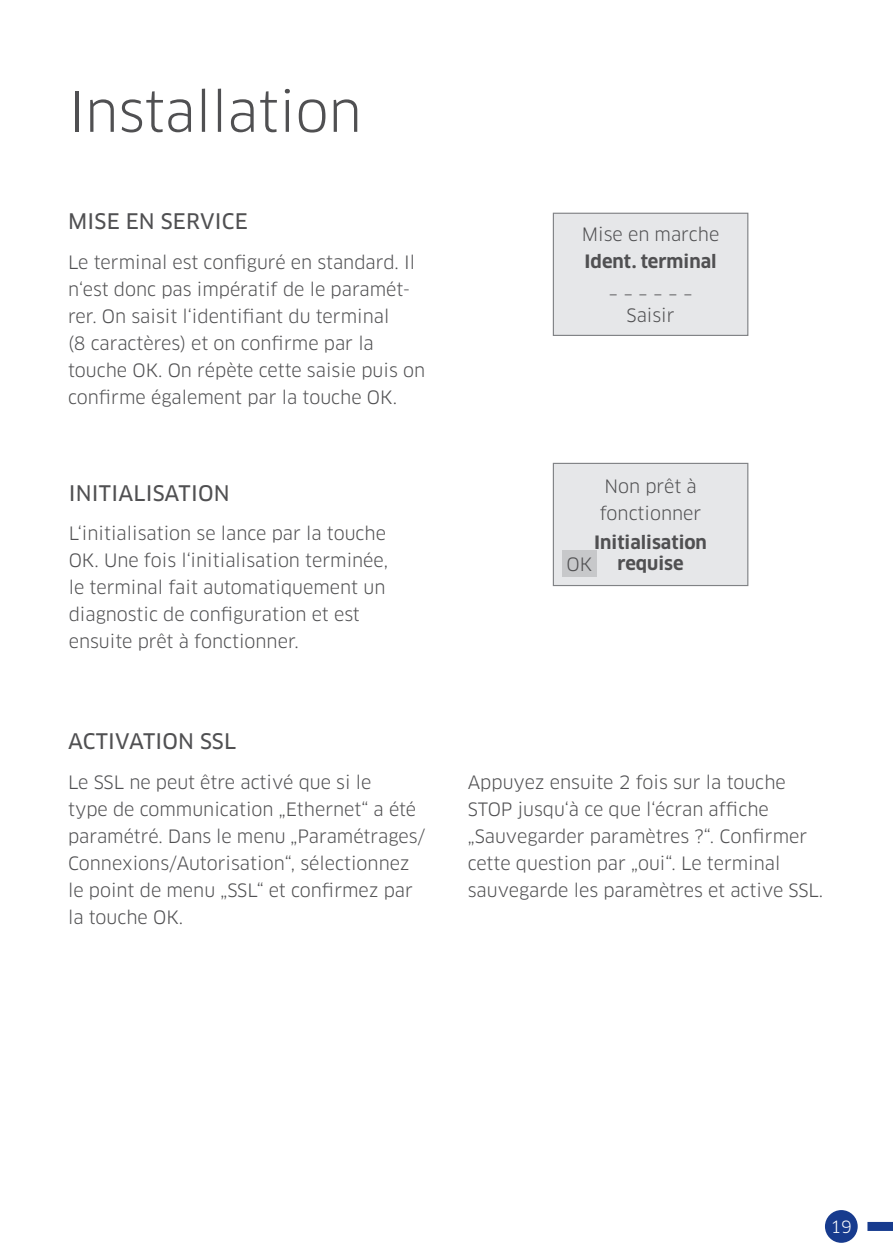
<style>
.page{position:relative;width:893px;height:1259px;background:#fff}
.page>*{position:absolute;margin:0;border:0;box-sizing:border-box;transform-origin:0 0}
.t1{font:54px "Clan Pro";color:#505052}
.t2{font:21px "Clan Pro News";letter-spacing:.01em;color:#505052}
.t3{font:18px/27px "Clan Pro";color:#505052}
.t4{font:700 18px "Clan Pro";color:#505052}
.t5{font:16.5px "Clan Pro";color:#fff}
</style>
<div class="page">
<div style="left:867px;top:1222px;width:26px;height:9px;background:#173b8e"></div>
<div style="left:825px;top:1210px;width:33px;height:32px;background:#173b8e;border-radius:50%"></div>
<div style="left:553px;top:213px;width:195px;height:122px;background:#e6e7e9"></div>
<div style="left:553px;top:213px;width:195px;height:123px;border:1px solid #808285"></div>
<div style="left:553px;top:463px;width:195px;height:122px;background:#e6e7e9"></div>
<div style="left:553px;top:463px;width:195px;height:123px;border:1px solid #808285"></div>
<div style="left:562px;top:550px;width:34px;height:26px;background:#c7c8ca"></div>
<h1 class="t1" style="left:68px;top:80px;width:295px">Installation</h1>
<p class="t2" style="left:68px;top:209px;width:181px">MISE EN SERVICE</p>
<p class="t3" style="left:68px;top:249px;width:359px">Le terminal est configuré en standard. Il n‘est donc pas impératif de le paramét&shy;rer. On saisit l‘identifiant du terminal<br>(8 caractères) et on confirme par la touche OK. On répète cette saisie puis on confirme également par la touche OK.</p>
<p class="t2" style="left:69px;top:480px;width:162px">INITIALISATION</p>
<p class="t3" style="left:69px;top:520px;width:321px">L‘initialisation se lance par la touche OK. Une fois l‘initialisation terminée, le terminal fait automatiquement un diagnostic de configuration et est ensuite prêt à fonctionner.</p>
<p class="t3" style="left:582px;top:221px;width:139px">Mise en marche</p>
<p class="t4" style="left:585px;top:251px;width:134px">Ident. terminal</p>
<p class="t3" style="left:608px;top:284px;width:86px;line-height:21px;text-align:center">– – – – – –<br>Saisir</p>
<p class="t3" style="left:600px;top:473px;width:103px">Non prêt à fonctionner</p>
<p class="t4" style="left:594px;top:532px;width:114px">Initialisation</p>
<p class="t3" style="left:567px;top:550px;width:27px">OK</p>
<p class="t4" style="left:617px;top:553px;width:68px">requise</p>
<p class="t2" style="left:68px;top:729px;width:169px">ACTIVATION SSL</p>
<p class="t3" style="left:68px;top:768px;width:359px">Le SSL ne peut être activé que si le<br>type de communication „Ethernet“ a été paramétré. Dans le menu „Paramétrages/ Connexions/Autorisation“, sélectionnez le point de menu „SSL“ et confirmez par la touche OK.</p>
<p class="t3" style="left:468px;top:768px;width:357px">Appuyez ensuite 2 fois sur la touche STOP jusqu‘à ce que l‘écran affiche „Sauvegarder paramètres ?“. Confirmer cette question par „oui“. Le terminal sauvegarde les paramètres et active SSL.</p>
<p class="t5" style="left:831px;top:1217px;width:23px">19</p>
</div>
